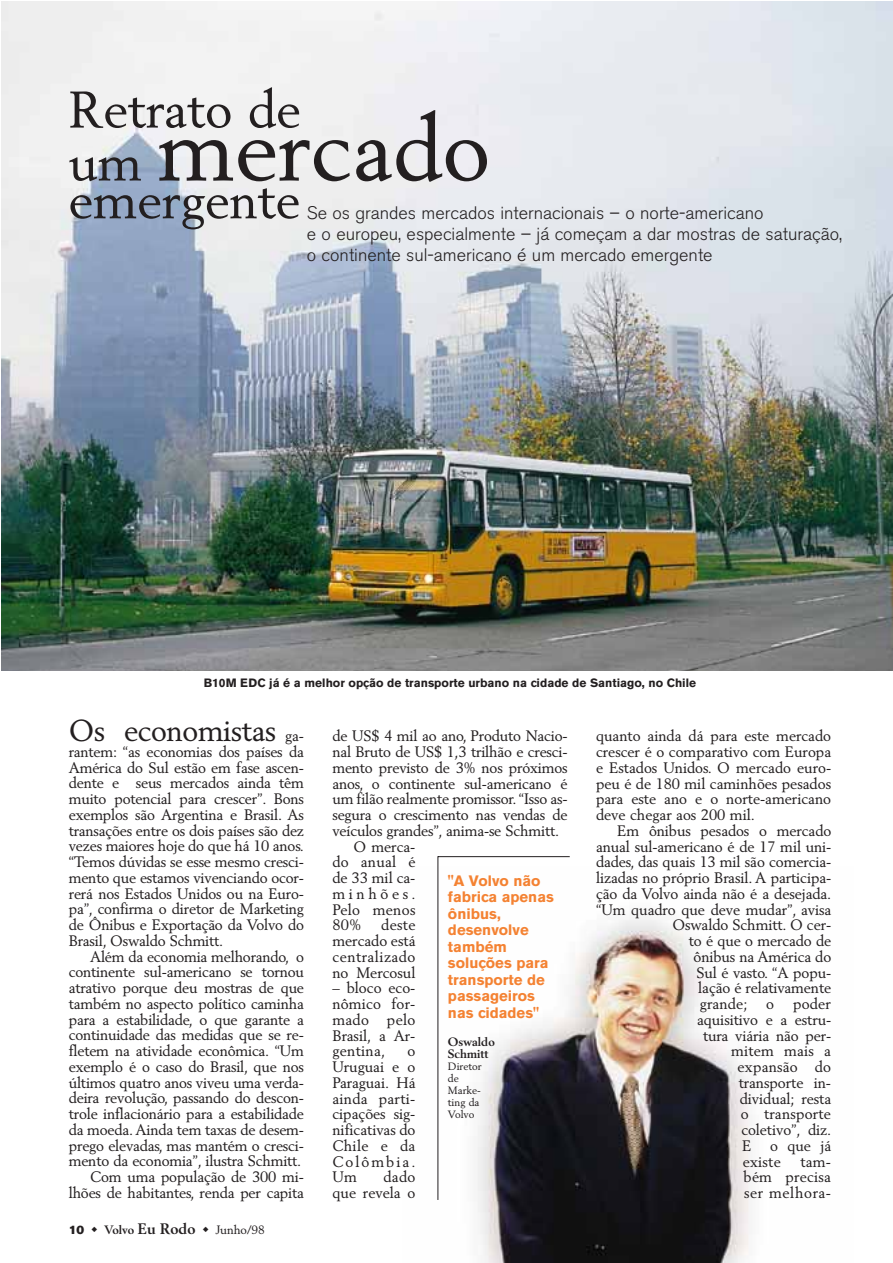
<style>
.page{position:relative;width:893px;height:1263px;background:#fff}
.page>*{position:absolute;margin:0;border:0;box-sizing:border-box;transform-origin:0 0}
.t1{font:88.95px "Volvo Serif Roman";color:#231f20}
.t2{font:50.85px "Volvo Serif Roman";color:#231f20}
.t3{font:30px "Volvo Serif Roman";letter-spacing:-.01em;color:#231f20}
.t4{font:300 18px/21px "Volvo Sans";color:#231f20}
.t5{font:15px/15.8px "Volvo Serif Roman";letter-spacing:-.01em;color:#231f20;text-align:justify}
.t6{font:700 15px/16.5px "Volvo Sans";color:#f48232}
.t7{font:15px/15.8px "Volvo Serif Roman";letter-spacing:.015em;color:#231f20}
.t8{font:15px "Volvo Serif Roman";letter-spacing:.02em;color:#231f20}
.t9{font:15px "Volvo Serif Roman";letter-spacing:.25em;color:#231f20}
.t10{font:700 12px "Volvo Sans";color:#231f20}
.t11{font:12px "Volvo Serif Roman";color:#231f20}
.t12{font:700 12px/12px "Volvo Serif";color:#231f20}
.t13{font:10.5px/12px "Volvo Serif Roman";color:#231f20}
.s1{font-size:50.85px}
.s2{font-size:15px}
.s3{font-family:"Volvo Sans Super"}
.s4{font-family:"Volvo Serif";font-weight:700}
.s5{font-family:"Volvo Serif";font-weight:700;font-size:15px}
</style>
<div class="page">
<img style="left:437px;top:866px;width:313px;height:397px">
<img style="left:1px;top:2px;width:892px;height:669px">
<hr style="left:438px;top:856px;width:132px;height:1px;background:#231f20">
<hr style="left:438px;top:856px;width:1px;height:344px;background:#231f20">
<h2 class="t2" style="left:69px;top:87px;width:234px">Retrato de</h2>
<h1 class="t1" style="left:69px;top:109px;width:423px"><span class="s1">um</span> mercado</h1>
<h2 class="t2" style="left:69px;top:177px;width:233px">emergente</h2>
<p class="t4" style="left:307px;top:205px;width:537px">Se os grandes mercados internacionais – o norte-americano<br>e o europeu, especialmente – já começam a dar mostras de saturação, o continente sul-americano é um mercado emergente</p>
<p class="t10" style="left:204px;top:678px;width:494px">B10M EDC já é a melhor opção de transporte urbano na cidade de Santiago, no Chile</p>
<p class="t5" style="left:596px;top:730px;width:237px">quanto ainda dá para este mercado crescer é o comparativo com Europa e Estados Unidos. O mercado euro&shy;peu é de 180 mil caminhões pesados para este ano e o norte-americano deve chegar aos 200 mil.</p>
<p class="t5" style="left:617px;top:825px;width:216px">Em ônibus pesados o mercado</p>
<p class="t5" style="left:596px;top:840px;width:237px">anual sul-americano é de 17 mil uni-</p>
<p class="t5" style="left:596px;top:856px;width:237px">dades, das quais 13 mil são comercia-</p>
<p class="t5" style="left:596px;top:872px;width:237px">lizadas no próprio Brasil. A participa-</p>
<p class="t5" style="left:596px;top:888px;width:237px">ção da Volvo ainda não é a desejada.</p>
<p class="t5" style="left:596px;top:903px;width:237px">“Um quadro que deve mudar”, avisa</p>
<p class="t5" style="left:672px;top:919px;width:160px">Oswaldo Schmitt. O cer-</p>
<p class="t5" style="left:689px;top:935px;width:144px">to é que o mercado de</p>
<p class="t5" style="left:694px;top:951px;width:139px">ônibus na América do</p>
<p class="t5" style="left:696px;top:966px;width:136px">Sul é vasto. “A popu-</p>
<p class="t5" style="left:698px;top:982px;width:134px">lação é relativamente</p>
<p class="t5" style="left:700px;top:998px;width:76px">grande; o</p>
<p class="t5" style="left:793px;top:998px;width:39px">poder</p>
<p class="t5" style="left:697px;top:1014px;width:136px">aquisitivo e a estru-</p>
<p class="t5" style="left:703px;top:1029px;width:130px">tura viária não per-</p>
<p class="t7" style="left:731px;top:1045px;width:101px">mitem mais a</p>
<p class="t7" style="left:738px;top:1061px;width:95px">expansão do</p>
<p class="t5" style="left:739px;top:1077px;width:94px">transporte in-</p>
<p class="t5" style="left:740px;top:1092px;width:93px">dividual; resta</p>
<p class="t7" style="left:741px;top:1108px;width:92px">o transporte</p>
<p class="t5" style="left:741px;top:1124px;width:91px">coletivo”, diz.</p>
<p class="t5" style="left:742px;top:1140px;width:11px">E</p>
<h3 class="t3" style="left:69px;top:717px;width:237px">Os economistas <span class="s2">ga-</span></h3>
<p class="t5" style="left:69px;top:746px;width:237px">rantem: “as economias dos países da América do Sul estão em fase ascen&shy;dente e seus mercados ainda têm muito potencial para crescer”. Bons exemplos são Argentina e Brasil. As transações entre os dois países são dez vezes maiores hoje do que há 10 anos. “Temos dúvidas se esse mesmo cresci&shy;mento que estamos vivenciando ocor&shy;rerá nos Estados Unidos ou na Euro&shy;pa”, confirma o diretor de Marketing de Ônibus e Exportação da Volvo do Brasil, Oswaldo Schmitt.</p>
<p class="t5" style="left:69px;top:950px;width:237px;text-align:right">Além da economia melhorando, o continente sul-americano se tornou atrativo porque deu mostras de que também no aspecto político caminha para a estabilidade, o que garante a continuidade das medidas que se re&shy;fletem na atividade econômica. “Um exemplo é o caso do Brasil, que nos últimos quatro anos viveu uma verda&shy;deira revolução, passando do descon&shy;trole inflacionário para a estabilidade da moeda. Ainda tem taxas de desem&shy;prego elevadas, mas mantém o cresci&shy;mento da economia”, ilustra Schmitt.<br>Com uma população de 300 mi&shy;lhões de habitantes, renda per capita</p>
<p class="t5" style="left:332px;top:730px;width:237px">de US$ 4 mil ao ano, Produto Nacio-</p>
<p class="t5" style="left:332px;top:746px;width:237px">nal Bruto de US$ 1,3 trilhão e cresci-</p>
<p class="t5" style="left:332px;top:762px;width:237px">mento previsto de 3% nos próximos</p>
<p class="t5" style="left:332px;top:777px;width:237px">anos, o continente sul-americano é</p>
<p class="t5" style="left:332px;top:793px;width:237px">um filão realmente promissor. “Isso as-</p>
<p class="t5" style="left:332px;top:809px;width:237px">segura o crescimento nas vendas de</p>
<p class="t5" style="left:332px;top:825px;width:228px">veículos grandes”, anima-se Schmitt.</p>
<p class="t5" style="left:354px;top:840px;width:63px">O merca-</p>
<p class="t5" style="left:332px;top:856px;width:85px">do anual é</p>
<p class="t5" style="left:332px;top:872px;width:85px">de 33 mil ca-</p>
<p class="t9" style="left:332px;top:887px;width:85px">minhões.</p>
<p class="t8" style="left:332px;top:902px;width:85px">Pelo menos</p>
<p class="t5" style="left:332px;top:919px;width:30px">80%</p>
<p class="t6" style="left:448px;top:873px;width:107px">"A Volvo não fabrica apenas ônibus, desenvolve também soluções para transporte de passageiros nas cidades"</p>
<p class="t12" style="left:448px;top:1038px;width:48px">Oswaldo<br>Schmitt</p>
<p class="t13" style="left:448px;top:1062px;width:35px">Diretor de<br>Marke&shy;ting da<br>Volvo</p>
<p class="t5" style="left:332px;top:919px;width:85px;text-indent:49px">deste mercado está centralizado no Mercosul</p>
<p class="t5" style="left:332px;top:982px;width:85px">– bloco eco&shy;nômico for&shy;mado pelo Brasil, a Ar&shy;gentina,</p>
<p class="t5" style="left:332px;top:1045px;width:85px;text-indent:75px">o Uruguai e o Paraguai. Há ainda parti&shy;cipações sig&shy;nificativas do Chile e da Colômbia.<br>Um</p>
<p class="t7" style="left:743px;top:1140px;width:90px;text-indent:27px">o que já existe</p>
<p class="t5" style="left:744px;top:1155px;width:89px;text-indent:57px">tam&shy;bém precisa ser melhora-</p>
<p class="t5" style="left:332px;top:1171px;width:85px;text-align:right">dado<br>que revela o</p>
<p class="t11" style="left:69px;top:1224px;width:198px"><span class="s3">10</span> ◆ <span class="s4">Volvo</span> <span class="s5">Eu Rodo</span> ◆ Junho/98</p>
</div>
